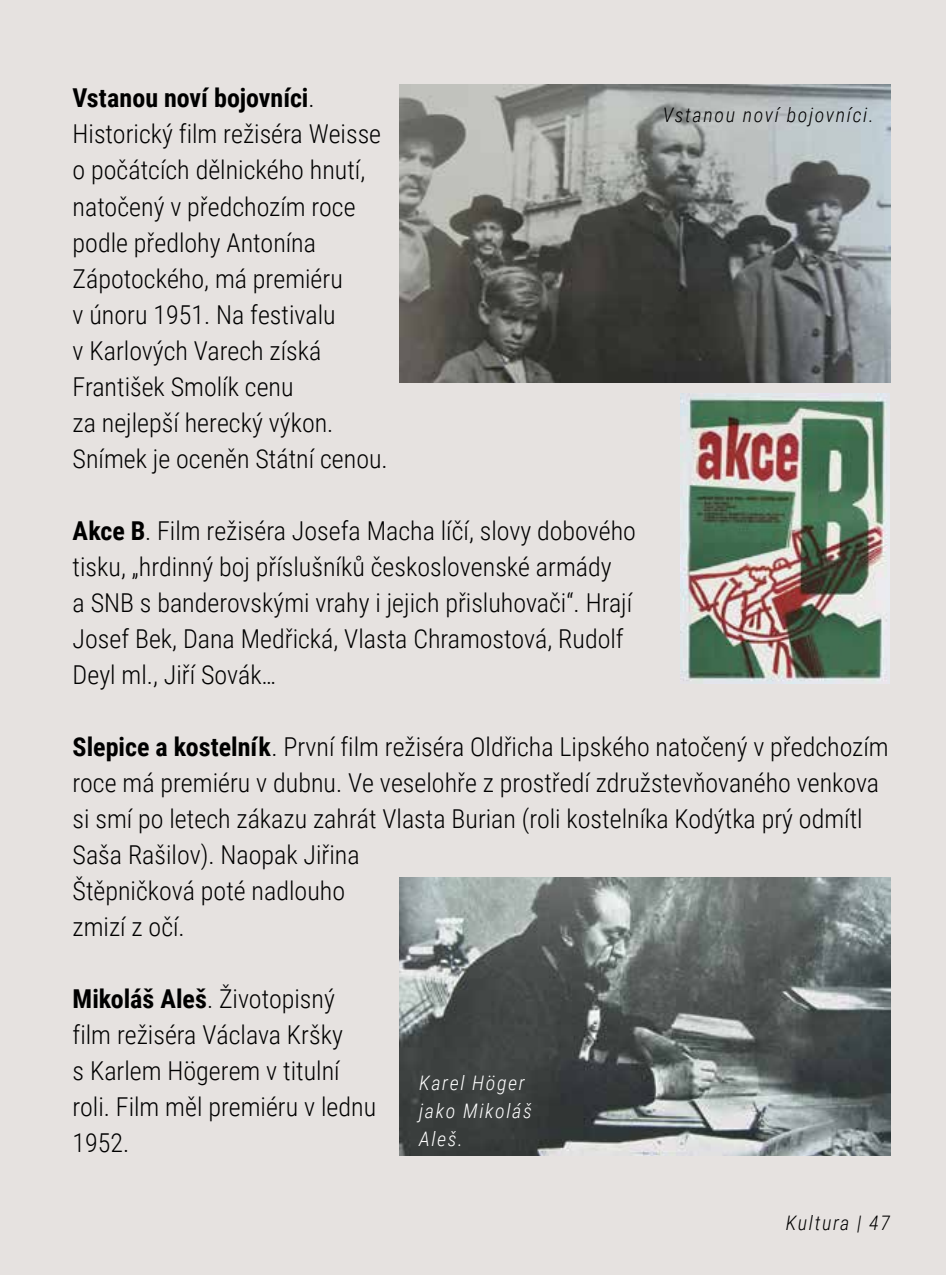
<style>
.page{position:relative;width:946px;height:1275px;background:#fff}
.page>*{position:absolute;margin:0;border:0;box-sizing:border-box;transform-origin:0 0}
.t1{font:300 26px/36px "Roboto Condensed";color:#000}
.t2{font:italic 300 20px "Roboto Condensed";letter-spacing:.08em;color:#000}
.t3{font:italic 300 20px/28px "Roboto Condensed";letter-spacing:.08em;color:#fff}
.s1{font-weight:700}
</style>
<div class="page">
<div style="left:0;top:0;width:946px;height:1274px;background:#e6e2e0"></div>
<img style="left:680px;top:394px;width:209px;height:289px">
<img style="left:400px;top:84px;width:491px;height:298px">
<img style="left:400px;top:877px;width:490px;height:278px">
<p class="t1" style="left:73px;top:79px;width:317px"><span class="s1">Vstanou noví bojovníci</span>.<br>Historický film režiséra Weisse o počátcích dělnického hnutí, natočený v předchozím roce podle předlohy Antonína<br>Zápotockého, má premiéru<br>v únoru 1951. Na festivalu<br>v Karlových Varech získá<br>František Smolík cenu<br>za nejlepší herecký výkon.<br>Snímek je oceněn Státní cenou.</p>
<p class="t1" style="left:73px;top:511px;width:565px"><span class="s1">Akce B</span>. Film režiséra Josefa Macha líčí, slovy dobového tisku, „hrdinný boj příslušníků československé armády<br>a SNB s banderovskými vrahy i jejich přisluhovači“. Hrají Josef Bek, Dana Medřická, Vlasta Chramostová, Rudolf Deyl ml., Jiří Sovák…</p>
<p class="t2" style="left:662px;top:101px;width:212px">Vstanou noví bojovníci.</p>
<p class="t1" style="left:73px;top:727px;width:817px"><span class="s1">Slepice a kostelník</span>. První film režiséra Oldřicha Lipského natočený v předchozím roce má premiéru v dubnu. Ve veselohře z prostředí združstevňovaného venkova si smí po letech zákazu zahrát Vlasta Burian (roli kostelníka Kodýtka prý odmítl Saša Rašilov). Naopak Jiřina<br>Štěpničková poté nadlouho<br>zmizí z očí.</p>
<p class="t1" style="left:73px;top:979px;width:305px"><span class="s1">Mikoláš Aleš</span>. Životopisný film režiséra Václava Kršky<br>s Karlem Högerem v titulní roli. Film měl premiéru v lednu<br>1952.</p>
<p class="t3" style="left:419px;top:1068px;width:114px">Karel Höger jako Mikoláš<br>Aleš.</p>
<p class="t2" style="left:785px;top:1208px;width:106px">Kultura | 47</p>
</div>
